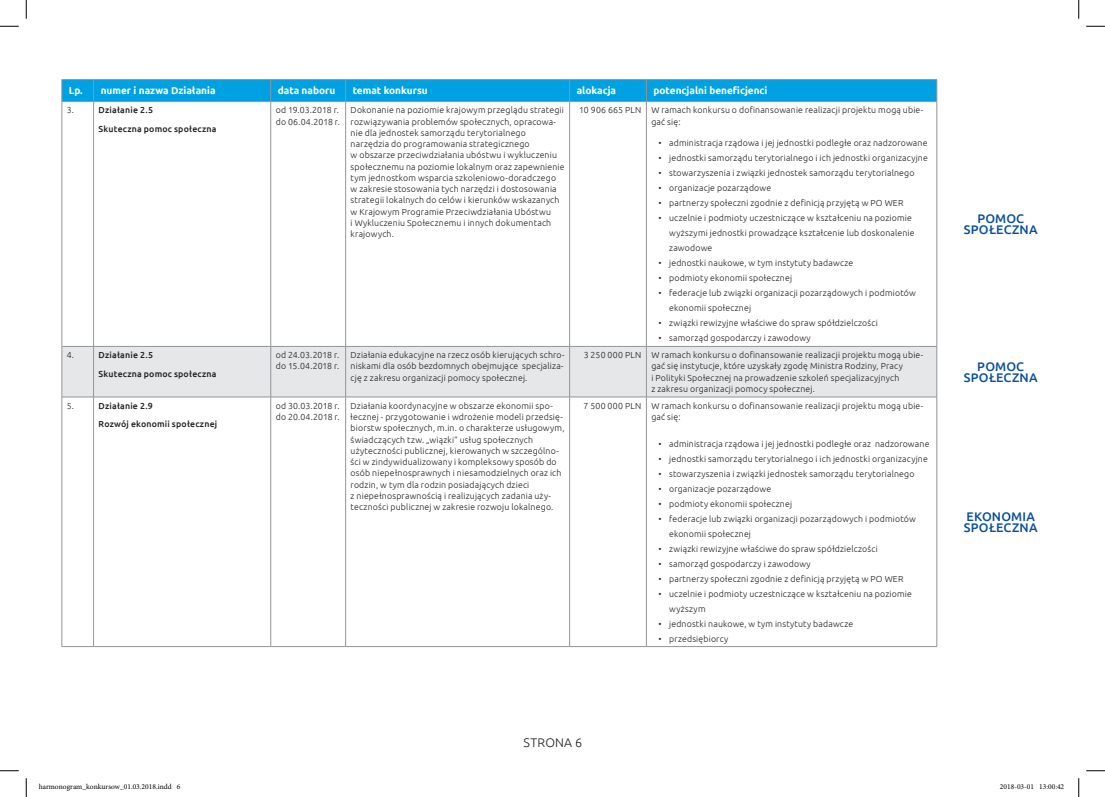
<style>
.page{position:relative;width:1105px;height:797px;background:#fff}
.page>*{position:absolute;margin:0;border:0;box-sizing:border-box;transform-origin:0 0}
.t1{font:500 12.5px/11.2px "Ubuntu";letter-spacing:.015em;color:#0a4f9b;text-align:center}
.t2{font:300 12.5px "Ubuntu";letter-spacing:.02em;color:#231f20}
.t3{font:700 10px "Ubuntu";color:#fff}
.t4{font:300 8.75px/11.2px "Ubuntu";letter-spacing:.02em;color:#231f20}
.t5{font:500 8.75px/18.4px "Ubuntu";letter-spacing:.02em;color:#231f20}
.t6{font:300 8.75px/11.2px "Ubuntu";color:#231f20}
.t7{font:300 8.75px/11.2px "Ubuntu";letter-spacing:-.005em;color:#231f20}
.t8{font:7.5px "Minion Pro";color:#000}
</style>
<div class="page">
<div style="left:63px;top:347px;width:874px;height:50px;background:#e6e7e9"></div>
<hr style="left:62px;top:79px;width:32px;height:1px;background:#939598">
<hr style="left:94px;top:79px;width:177px;height:1px;background:#939598">
<hr style="left:271px;top:79px;width:75px;height:1px;background:#939598">
<hr style="left:346px;top:79px;width:224px;height:1px;background:#939598">
<hr style="left:570px;top:79px;width:76px;height:1px;background:#939598">
<hr style="left:646px;top:79px;width:291px;height:1px;background:#939598">
<svg style="left:62px;top:80px;width:876px;height:21px;background:#02a0e1"></svg>
<hr style="left:62px;top:101px;width:32px;height:1px;background:#939598">
<hr style="left:62px;top:102px;width:1px;height:244px;background:#939598">
<hr style="left:94px;top:101px;width:177px;height:1px;background:#939598">
<hr style="left:93px;top:102px;width:1px;height:244px;background:#939598">
<hr style="left:271px;top:101px;width:75px;height:1px;background:#939598">
<hr style="left:271px;top:102px;width:1px;height:244px;background:#939598">
<hr style="left:346px;top:101px;width:224px;height:1px;background:#939598">
<hr style="left:345px;top:102px;width:1px;height:244px;background:#939598">
<hr style="left:570px;top:101px;width:76px;height:1px;background:#939598">
<hr style="left:569px;top:102px;width:1px;height:244px;background:#939598">
<hr style="left:646px;top:101px;width:291px;height:1px;background:#939598">
<hr style="left:646px;top:102px;width:1px;height:244px;background:#939598">
<hr style="left:937px;top:102px;width:1px;height:244px;background:#939598">
<hr style="left:62px;top:346px;width:32px;height:1px;background:#939598">
<hr style="left:62px;top:346px;width:1px;height:51px;background:#939598">
<hr style="left:94px;top:346px;width:177px;height:1px;background:#939598">
<hr style="left:93px;top:346px;width:1px;height:51px;background:#939598">
<hr style="left:271px;top:346px;width:75px;height:1px;background:#939598">
<hr style="left:271px;top:346px;width:1px;height:51px;background:#939598">
<hr style="left:346px;top:346px;width:224px;height:1px;background:#939598">
<hr style="left:345px;top:346px;width:1px;height:51px;background:#939598">
<hr style="left:570px;top:346px;width:76px;height:1px;background:#939598">
<hr style="left:569px;top:346px;width:1px;height:51px;background:#939598">
<hr style="left:646px;top:346px;width:291px;height:1px;background:#939598">
<hr style="left:646px;top:346px;width:1px;height:51px;background:#939598">
<hr style="left:937px;top:346px;width:1px;height:51px;background:#939598">
<hr style="left:62px;top:397px;width:32px;height:1px;background:#939598">
<hr style="left:62px;top:397px;width:1px;height:249px;background:#939598">
<hr style="left:94px;top:397px;width:177px;height:1px;background:#939598">
<hr style="left:93px;top:397px;width:1px;height:249px;background:#939598">
<hr style="left:271px;top:397px;width:75px;height:1px;background:#939598">
<hr style="left:271px;top:397px;width:1px;height:249px;background:#939598">
<hr style="left:346px;top:397px;width:224px;height:1px;background:#939598">
<hr style="left:345px;top:397px;width:1px;height:249px;background:#939598">
<hr style="left:570px;top:397px;width:76px;height:1px;background:#939598">
<hr style="left:569px;top:397px;width:1px;height:249px;background:#939598">
<hr style="left:646px;top:397px;width:291px;height:1px;background:#939598">
<hr style="left:646px;top:397px;width:1px;height:249px;background:#939598">
<hr style="left:937px;top:397px;width:1px;height:249px;background:#939598">
<hr style="left:62px;top:646px;width:32px;height:1px;background:#939598">
<hr style="left:94px;top:646px;width:177px;height:1px;background:#939598">
<hr style="left:271px;top:646px;width:75px;height:1px;background:#939598">
<hr style="left:346px;top:646px;width:224px;height:1px;background:#939598">
<hr style="left:570px;top:646px;width:76px;height:1px;background:#939598">
<hr style="left:646px;top:646px;width:291px;height:1px;background:#939598">
<svg style="left:0;top:25px;width:19px;height:2px"></svg>
<svg style="left:1086px;top:25px;width:19px;height:2px"></svg>
<svg style="left:0;top:770px;width:19px;height:1px"></svg>
<svg style="left:1086px;top:770px;width:19px;height:1px"></svg>
<svg style="left:25px;top:0;width:2px;height:19px"></svg>
<svg style="left:25px;top:778px;width:2px;height:19px"></svg>
<svg style="left:1078px;top:0;width:1px;height:19px"></svg>
<svg style="left:1078px;top:778px;width:1px;height:19px"></svg>
<p class="t3" style="left:69px;top:85px;width:148px">Lp. numer i nazwa Działania</p>
<p class="t3" style="left:278px;top:85px;width:59px">data naboru</p>
<p class="t3" style="left:353px;top:85px;width:76px">temat konkursu</p>
<p class="t3" style="left:577px;top:85px;width:41px">alokacja</p>
<p class="t3" style="left:653px;top:85px;width:116px">potencjalni beneficjenci</p>
<p class="t4" style="left:67px;top:104px;width:9px">3.</p>
<p class="t5" style="left:99px;top:101px;width:119px">Działanie 2.5<br>Skuteczna pomoc społeczna</p>
<p class="t6" style="left:276px;top:104px;width:66px">od 19.03.2018 r. do 06.04.2018 r.</p>
<p class="t4" style="left:351px;top:104px;width:215px">Dokonanie na poziomie krajowym przeglądu strategii rozwiązywania problemów społecznych, opracowa&shy;nie dla jednostek samorządu terytorialnego narzędzia do programowania strategicznego<br>w obszarze przeciwdziałania ubóstwu i wykluczeniu społecznemu na poziomie lokalnym oraz zapewnienie tym jednostkom wsparcia szkoleniowo-doradczego w zakresie stosowania tych narzędzi i dostosowania strategii lokalnych do celów i kierunków wskazanych w Krajowym Programie Przeciwdziałania Ubóstwu<br>i Wykluczeniu Społecznemu i innych dokumentach krajowych.</p>
<p class="t4" style="left:651px;top:104px;width:273px;text-indent:-72px">10 906 665 PLN W ramach konkursu o dofinansowanie realizacji projektu mogą ubie&shy;gać się:</p>
<p class="t4" style="left:658px;top:137px;width:271px">• administracja rządowa i jej jednostki podległe oraz nadzorowane</p>
<p class="t4" style="left:658px;top:152px;width:271px">• jednostki samorządu terytorialnego i ich jednostki organizacyjne</p>
<p class="t4" style="left:658px;top:167px;width:258px">• stowarzyszenia i związki jednostek samorządu terytorialnego</p>
<p class="t4" style="left:658px;top:182px;width:114px">• organizacje pozarządowe</p>
<p class="t4" style="left:658px;top:197px;width:246px">• partnerzy społeczni zgodnie z definicją przyjętą w PO WER</p>
<p class="t4" style="left:669px;top:210px;width:247px;line-height:15px;text-indent:-11px">• uczelnie i podmioty uczestniczące w kształceniu na poziomie wyższymi jednostki prowadzące kształcenie lub doskonalenie zawodowe</p>
<p class="t4" style="left:658px;top:257px;width:196px">• jednostki naukowe, w tym instytuty badawcze</p>
<p class="t4" style="left:658px;top:272px;width:135px">• podmioty ekonomii społecznej</p>
<p class="t4" style="left:669px;top:285px;width:248px;line-height:15px;text-indent:-11px">• federacje lub związki organizacji pozarządowych i podmiotów ekonomii społecznej</p>
<p class="t4" style="left:658px;top:317px;width:221px">• związki rewizyjne właściwe do spraw spółdzielczości</p>
<p class="t4" style="left:658px;top:332px;width:154px">• samorząd gospodarczy i zawodowy</p>
<p class="t4" style="left:67px;top:349px;width:9px">4.</p>
<p class="t5" style="left:99px;top:345px;width:119px">Działanie 2.5<br>Skuteczna pomoc społeczna</p>
<p class="t7" style="left:276px;top:349px;width:65px">od 24.03.2018 r. do 15.04.2018 r.</p>
<p class="t4" style="left:351px;top:349px;width:215px;text-align:justify">Działania edukacyjne na rzecz osób kierujących schro&shy;niskami dla osób bezdomnych obejmujące specjaliza&shy;cję z zakresu organizacji pomocy społecznej.</p>
<p class="t4" style="left:651px;top:349px;width:273px;text-indent:-68px">3 250 000 PLN W ramach konkursu o dofinansowanie realizacji projektu mogą ubie&shy;gać się instytucje, które uzyskały zgodę Ministra Rodziny, Pracy<br>i Polityki Społecznej na prowadzenie szkoleń specjalizacyjnych<br>z zakresu organizacji pomocy społecznej.</p>
<p class="t4" style="left:67px;top:400px;width:9px">5.</p>
<p class="t5" style="left:99px;top:396px;width:120px">Działanie 2.9<br>Rozwój ekonomii społecznej</p>
<p class="t6" style="left:276px;top:400px;width:65px">od 30.03.2018 r. do 20.04.2018 r.</p>
<p class="t4" style="left:351px;top:400px;width:215px">Działania koordynacyjne w obszarze ekonomii spo&shy;łecznej - przygotowanie i wdrożenie modeli przedsię&shy;biorstw społecznych, m.in. o charakterze usługowym, świadczących tzw. „wiązki” usług społecznych użyteczności publicznej, kierowanych w szczególno&shy;ści w zindywidualizowany i kompleksowy sposób do osób niepełnosprawnych i niesamodzielnych oraz ich rodzin, w tym dla rodzin posiadających dzieci<br>z niepełnosprawnością i realizujących zadania uży&shy;teczności publicznej w zakresie rozwoju lokalnego.</p>
<p class="t4" style="left:651px;top:400px;width:273px;text-indent:-68px">7 500 000 PLN W ramach konkursu o dofinansowanie realizacji projektu mogą ubie&shy;gać się:</p>
<p class="t4" style="left:658px;top:437px;width:273px">• administracja rządowa i jej jednostki podległe oraz nadzorowane</p>
<p class="t4" style="left:658px;top:452px;width:271px">• jednostki samorządu terytorialnego i ich jednostki organizacyjne</p>
<p class="t4" style="left:658px;top:467px;width:258px">• stowarzyszenia i związki jednostek samorządu terytorialnego</p>
<p class="t4" style="left:658px;top:482px;width:114px">• organizacje pozarządowe</p>
<p class="t4" style="left:658px;top:497px;width:135px">• podmioty ekonomii społecznej</p>
<p class="t4" style="left:669px;top:510px;width:248px;line-height:15px;text-indent:-11px">• federacje lub związki organizacji pozarządowych i podmiotów ekonomii społecznej</p>
<p class="t4" style="left:658px;top:542px;width:221px">• związki rewizyjne właściwe do spraw spółdzielczości</p>
<p class="t4" style="left:658px;top:557px;width:154px">• samorząd gospodarczy i zawodowy</p>
<p class="t4" style="left:658px;top:572px;width:246px">• partnerzy społeczni zgodnie z definicją przyjętą w PO WER</p>
<p class="t4" style="left:669px;top:585px;width:244px;line-height:15px;text-indent:-11px">• uczelnie i podmioty uczestniczące w kształceniu na poziomie wyższym</p>
<p class="t4" style="left:658px;top:617px;width:196px">• jednostki naukowe, w tym instytuty badawcze</p>
<p class="t4" style="left:658px;top:632px;width:71px">• przedsiębiorcy</p>
<h1 class="t1" style="left:964px;top:212px;width:75px">POMOC<br>SPOŁECZNA</h1>
<h1 class="t1" style="left:964px;top:360px;width:75px">POMOC<br>SPOŁECZNA</h1>
<h1 class="t1" style="left:964px;top:510px;width:75px;text-align:left">EKONOMIA<br>SPOŁECZNA</h1>
<h1 class="t2" style="left:524px;top:734px;width:60px">STRONA 6</h1>
<p class="t8" style="left:39px;top:782px;width:143px">harmonogram_konkursow_01.03.2018.indd 6</p>
<p class="t8" style="left:1000px;top:782px;width:66px">2018-03-01 13:00:42</p>
</div>
